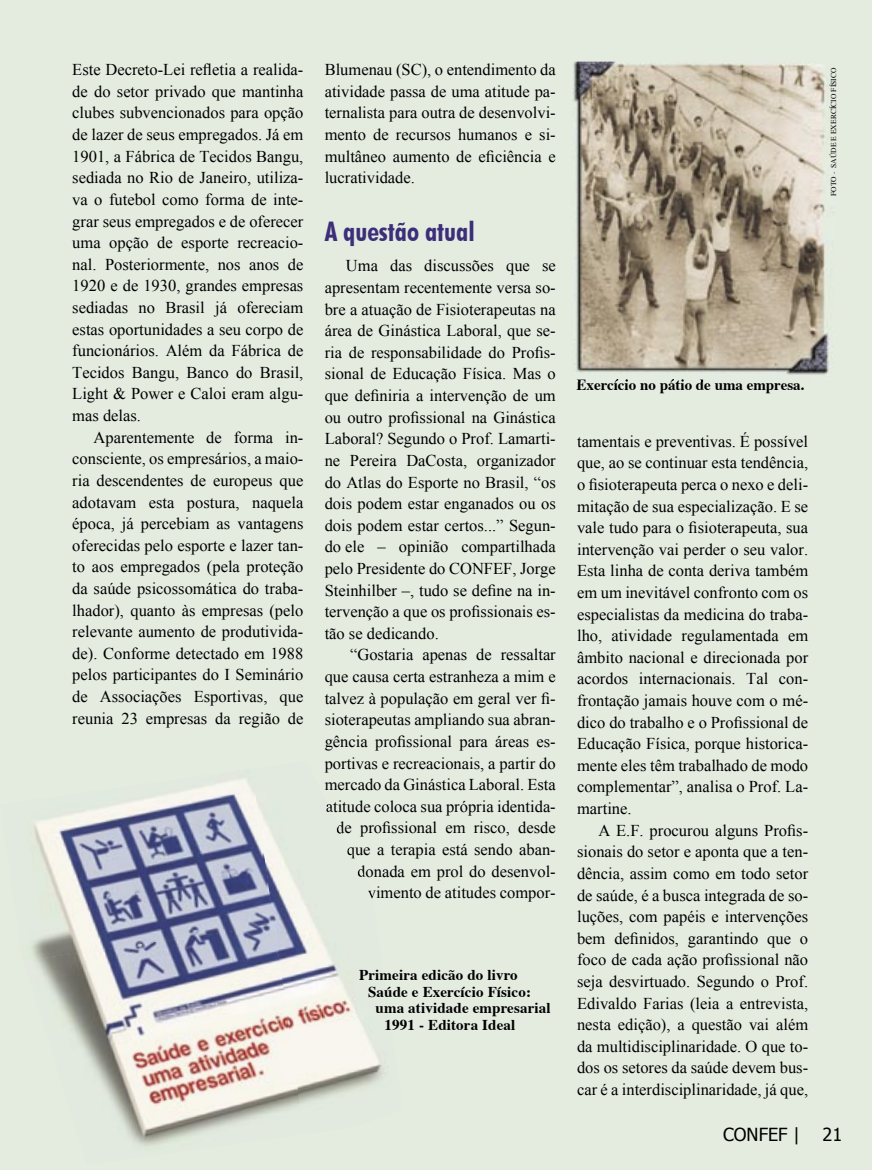
<style>
.page{position:relative;width:872px;height:1170px;background:#fff}
.page>*{position:absolute;margin:0;border:0;box-sizing:border-box;transform-origin:0 0}
.t1{font:700 condensed 27px "Futura BT";color:#3c2e79}
.t2{font:18px "Tahoma";color:#000}
.t3{font:16.5px/21.6px "Times New Roman";color:#000;text-align:justify}
.t4{font:700 15px "Times";letter-spacing:.01em;color:#000}
.t5{font:7.5px "Times";letter-spacing:.01em;color:#000}
</style>
<div class="page">
<div style="left:0;top:0;width:872px;height:1169px;background:#e4ece0"></div>
<img style="left:573px;top:62px;width:260px;height:318px">
<img style="left:577px;top:379px;width:226px;height:2px">
<img style="left:34px;top:780px;width:218px;height:145px">
<img style="left:252px;top:793px;width:136px;height:310px">
<img style="left:31px;top:925px;width:266px;height:156px">
<img style="left:101px;top:1081px;width:203px;height:66px">
<img style="left:326px;top:801px;width:7px;height:14px">
<img style="left:337px;top:821px;width:7px;height:15px">
<img style="left:347px;top:843px;width:8px;height:15px">
<img style="left:358px;top:865px;width:8px;height:15px">
<img style="left:368px;top:886px;width:6px;height:15px">
<p class="t3" style="left:72px;top:59px;width:233px">Este Decreto-Lei refletia a realida&shy;de do setor privado que mantinha clubes subvencionados para opção de lazer de seus empregados. Já em 1901, a Fábrica de Tecidos Bangu, sediada no Rio de Janeiro, utiliza&shy;va o futebol como forma de inte&shy;grar seus empregados e de oferecer uma opção de esporte recreacio&shy;nal. Posteriormente, nos anos de 1920 e de 1930, grandes empresas sediadas no Brasil já ofereciam estas oportunidades a seu corpo de funcionários. Além da Fábrica de Tecidos Bangu, Banco do Brasil, Light &amp; Power e Caloi eram algu&shy;mas delas.</p>
<p class="t3" style="left:72px;top:426px;width:233px;text-indent:21px">Aparentemente de forma in&shy;consciente, os empresários, a maio&shy;ria descendentes de europeus que adotavam esta postura, naquela época, já percebiam as vantagens oferecidas pelo esporte e lazer tan&shy;to aos empregados (pela proteção da saúde psicossomática do traba&shy;lhador), quanto às empresas (pelo relevante aumento de produtivida&shy;de). Conforme detectado em 1988 pelos participantes do I Seminário de Associações Esportivas, que reunia 23 empresas da região de</p>
<p class="t3" style="left:325px;top:59px;width:233px">Blumenau (SC), o entendimento da atividade passa de uma atitude pa&shy;ternalista para outra de desenvolvi&shy;mento de recursos humanos e si&shy;multâneo aumento de eficiência e lucratividade.</p>
<h1 class="t1" style="left:325px;top:215px;width:152px">A questão atual</h1>
<p class="t3" style="left:325px;top:255px;width:233px;text-indent:21px">Uma das discussões que se apresentam recentemente versa so&shy;bre a atuação de Fisioterapeutas na área de Ginástica Laboral, que se&shy;ria de responsabilidade do Profis&shy;sional de Educação Física. Mas o que definiria a intervenção de um ou outro profissional na Ginástica Laboral? Segundo o Prof. Lamarti&shy;ne Pereira DaCosta, organizador do Atlas do Esporte no Brasil, “os dois podem estar enganados ou os dois podem estar certos...” Segun&shy;do ele – opinião compartilhada pelo Presidente do CONFEF, Jorge Steinhilber –, tudo se define na in&shy;tervenção a que os profissionais es&shy;tão se dedicando.</p>
<p class="t3" style="left:325px;top:643px;width:233px;text-align:right">“Gostaria apenas de ressaltar que causa certa estranheza a mim e talvez à população em geral ver fi&shy;sioterapeutas ampliando sua abran&shy;gência profissional para áreas es&shy;portivas e recreacionais, a partir do mercado da Ginástica Laboral. Esta atitude coloca sua própria identida&shy;de profissional em risco, desde que a terapia está sendo aban&shy;donada em prol do desenvol&shy;vimento de atitudes compor-</p>
<p class="t4" style="left:359px;top:965px;width:160px">Primeira edicão do livro</p>
<p class="t4" style="left:368px;top:981px;width:164px">Saúde e Exercício Físico:</p>
<p class="t4" style="left:375px;top:998px;width:176px">uma atividade empresarial</p>
<p class="t4" style="left:384px;top:1014px;width:132px">1991 - Editora Ideal</p>
<p class="t5" style="left:829px;top:196px;width:130px;rotate:-90deg">FOTO - SAÚDE E EXERCÍCIO FÍSICO</p>
<p class="t4" style="left:576px;top:374px;width:229px">Exercício no pátio de uma empresa.</p>
<p class="t3" style="left:577px;top:430px;width:233px">tamentais e preventivas. É possível que, ao se continuar esta tendência, o fisioterapeuta perca o nexo e deli&shy;mitação de sua especialização. E se vale tudo para o fisioterapeuta, sua intervenção vai perder o seu valor.<br>Esta linha de conta deriva também em um inevitável confronto com os especialistas da medicina do traba&shy;lho, atividade regulamentada em âmbito nacional e direcionada por acordos internacionais. Tal con&shy;frontação jamais houve com o mé&shy;dico do trabalho e o Profissional de Educação Física, porque historica&shy;mente eles têm trabalhado de modo complementar”, analisa o Prof. La&shy;martine.</p>
<p class="t3" style="left:577px;top:819px;width:233px;text-indent:21px">A E.F. procurou alguns Profis&shy;sionais do setor e aponta que a ten&shy;dência, assim como em todo setor de saúde, é a busca integrada de so&shy;luções, com papéis e intervenções bem definidos, garantindo que o foco de cada ação profissional não seja desvirtuado. Segundo o Prof.<br>Edivaldo Farias (leia a entrevista, nesta edição), a questão vai além da multidisciplinaridade. O que to&shy;dos os setores da saúde devem bus&shy;car é a interdisciplinaridade, já que,</p>
<p class="t2" style="left:723px;top:1122px;width:78px">CONFEF |</p>
<p class="t2" style="left:822px;top:1122px;width:21px">21</p>
</div>
